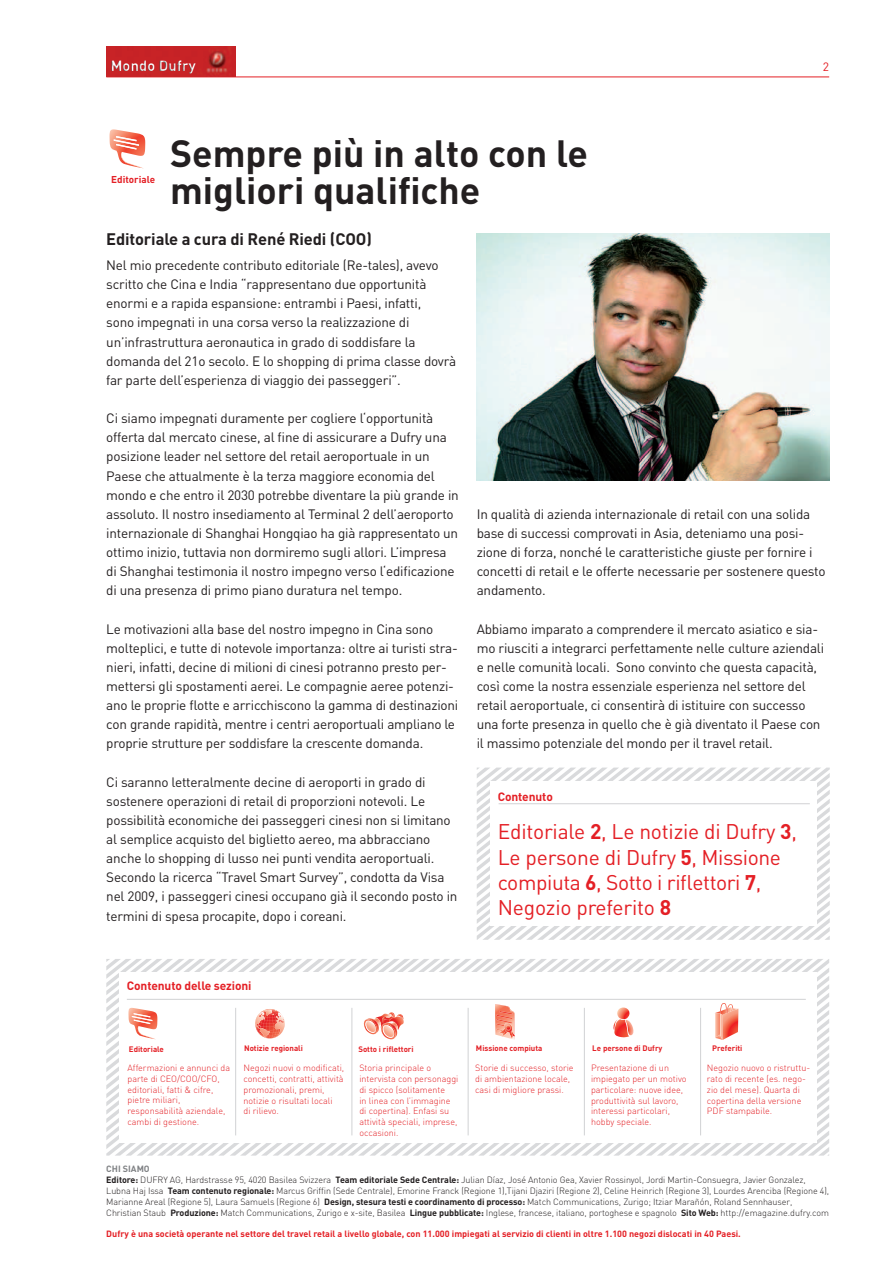
<style>
.page{position:relative;width:893px;height:1263px;background:#fff}
.page>*{position:absolute;margin:0;border:0;box-sizing:border-box;transform-origin:0 0}
.t1{font:700 37.5px/37.5px "DIN";color:#231f20}
.t2{font:21px/25.2px "DIN";letter-spacing:-.01em;color:#e41f25}
.t3{font:700 16.5px "DIN";letter-spacing:-.01em;color:#231f20}
.t4{font:700 14.7px "DIN";color:#fff}
.t5{font:13.5px/19.2px "DIN";letter-spacing:-.015em;color:#231f20}
.t6{font:700 12px "DIN";letter-spacing:-.01em;color:#e41f25}
.t7{font:12px "DIN";color:#e41f25}
.t8{font:700 9.9px "DIN";color:#e41f25}
.t9{font:300 9px/10.8px "DIN";color:#e41f25}
.t10{font:300 9px/10.8px "DIN";letter-spacing:-.01em;color:#231f20}
.t11{font:700 9px "DIN";color:#e41f25}
.t12{font:700 7.95px "DIN";color:#e41f25}
.s1{font-weight:700}
.s2{font-weight:700;color:#808285}
</style>
<div class="page">
<hr style="left:106px;top:77px;width:723px;height:1px;background:#e41f25">
<img style="left:106px;top:47px;width:130px;height:30px">
<div style="left:111px;top:58px;width:87px;height:17px;background:#fff;opacity:.75"></div>
<div style="left:109px;top:58px;width:85px;height:17px;background:#231f20;opacity:.75"></div>
<svg style="left:477px;top:767px;width:353px;height:173px"></svg>
<div style="left:491px;top:781px;width:326px;height:144px;background:#fff"></div>
<hr style="left:499px;top:803px;width:311px;height:1px;background:#d1d2d4">
<img style="left:477px;top:233px;width:352px;height:247px">
<svg style="left:109px;top:129px;width:37px;height:40px"></svg>
<svg style="left:106px;top:959px;width:723px;height:196px"></svg>
<p class="t4" style="left:110px;top:56px;width:87px">Mondo Dufry</p>
<p class="t7" style="left:823px;top:59px;width:8px">2</p>
<p class="t8" style="left:111px;top:173px;width:45px">Editoriale</p>
<h1 class="t1" style="left:170px;top:133px;width:419px">Sempre più in alto con le migliori qualifiche</h1>
<p class="t3" style="left:106px;top:229px;width:267px">Editoriale a cura di René Riedi (COO)</p>
<p class="t5" style="left:106px;top:255px;width:352px">Nel mio precedente contributo editoriale (Re-tales), avevo scritto che Cina e India “rappresentano due opportunità enormi e a rapida espansione: entrambi i Paesi, infatti,<br>sono impegnati in una corsa verso la realizzazione di un’infrastruttura aeronautica in grado di soddisfare la domanda del 21o secolo. E lo shopping di prima classe dovrà far parte dell’esperienza di viaggio dei passeggeri”.</p>
<p class="t5" style="left:106px;top:408px;width:354px">Ci siamo impegnati duramente per cogliere l‘opportunità offerta dal mercato cinese, al fine di assicurare a Dufry una posizione leader nel settore del retail aeroportuale in un Paese che attualmente è la terza maggiore economia del mondo e che entro il 2030 potrebbe diventare la più grande in assoluto. Il nostro insediamento al Terminal 2 dell’aeroporto internazionale di Shanghai Hongqiao ha già rappresentato un ottimo inizio, tuttavia non dormiremo sugli allori. L’impresa di Shanghai testimonia il nostro impegno verso l‘edificazione di una presenza di primo piano duratura nel tempo.</p>
<p class="t5" style="left:106px;top:619px;width:354px">Le motivazioni alla base del nostro impegno in Cina sono molteplici, e tutte di notevole importanza: oltre ai turisti stra&shy;nieri, infatti, decine di milioni di cinesi potranno presto per&shy;mettersi gli spostamenti aerei. Le compagnie aeree potenzi&shy;ano le proprie flotte e arricchiscono la gamma di destinazioni con grande rapidità, mentre i centri aeroportuali ampliano le proprie strutture per soddisfare la crescente domanda.</p>
<p class="t5" style="left:106px;top:772px;width:353px">Ci saranno letteralmente decine di aeroporti in grado di sostenere operazioni di retail di proporzioni notevoli. Le possibilità economiche dei passeggeri cinesi non si limitano al semplice acquisto del biglietto aereo, ma abbracciano anche lo shopping di lusso nei punti vendita aeroportuali.<br>Secondo la ricerca “Travel Smart Survey”, condotta da Visa nel 2009, i passeggeri cinesi occupano già il secondo posto in termini di spesa procapite, dopo i coreani.</p>
<p class="t5" style="left:477px;top:504px;width:350px">In qualità di azienda internazionale di retail con una solida base di successi comprovati in Asia, deteniamo una posi&shy;zione di forza, nonché le caratteristiche giuste per fornire i concetti di retail e le offerte necessarie per sostenere questo andamento.</p>
<p class="t5" style="left:477px;top:619px;width:349px">Abbiamo imparato a comprendere il mercato asiatico e sia&shy;mo riusciti a integrarci perfettamente nelle culture aziendali e nelle comunità locali. Sono convinto che questa capacità, così come la nostra essenziale esperienza nel settore del retail aeroportuale, ci consentirà di istituire con successo una forte presenza in quello che è già diventato il Paese con il massimo potenziale del mondo per il travel retail.</p>
<p class="t6" style="left:498px;top:788px;width:57px">Contenuto</p>
<h2 class="t2" style="left:498px;top:819px;width:301px">Editoriale <span class="s1">2</span>, Le notizie di Dufry <span class="s1">3</span>,<br>Le persone di Dufry <span class="s1">5</span>, Missione compiuta <span class="s1">6</span>, Sotto i riflettori <span class="s1">7</span>,<br>Negozio preferito <span class="s1">8</span></h2>
<p class="t6" style="left:127px;top:977px;width:126px">Contenuto delle sezioni</p>
<p class="t12" style="left:244px;top:1043px;width:60px">Notizie regionali</p>
<p class="t12" style="left:358px;top:1044px;width:57px">Sotto i riflettori</p>
<p class="t12" style="left:476px;top:1043px;width:68px">Missione compiuta</p>
<p class="t12" style="left:129px;top:1043px;width:37px">Editoriale</p>
<p class="t12" style="left:592px;top:1043px;width:72px">Le persone di Dufry</p>
<p class="t12" style="left:712px;top:1043px;width:32px">Preferiti</p>
<p class="t9" style="left:128px;top:1062px;width:104px">Affermazioni e annunci da parte di CEO/COO/CFO, editoriali, fatti &amp; cifre, pietre miliari, responsabilità aziendale, cambi di gestione.</p>
<p class="t9" style="left:243px;top:1062px;width:102px">Negozi nuovi o modificati, concetti, contratti, attività promozionali, premi, notizie o risultati locali<br>di rilievo.</p>
<p class="t9" style="left:591px;top:1062px;width:97px">Presentazione di un impiegato per un motivo particolare: nuove idee, produttività sul lavoro, interessi particolari, hobby speciale.</p>
<p class="t9" style="left:359px;top:1062px;width:101px">Storia principale o intervista con personaggi di spicco (solitamente<br>in linea con l’immagine di copertina). Enfasi su attività speciali, imprese, occasioni.</p>
<p class="t9" style="left:707px;top:1062px;width:105px">Negozio nuovo o ristruttu&shy;rato di recente (es. nego&shy;zio del mese). Quarta di copertina della versione<br>PDF stampabile.</p>
<p class="t9" style="left:475px;top:1062px;width:100px">Storie di successo, storie di ambientazione locale, casi di migliore prassi.</p>
<p class="t10" style="left:106px;top:1163px;width:724px"><span class="s2">Chi siamo<br></span><span class="s1">Editore:</span> DUFRY AG, Hardstrasse 95, 4020 Basilea Svizzera <span class="s1">Team editoriale Sede Centrale:</span> Julian Díaz, José Antonio Gea, Xavier Rossinyol, Jordi Martin-Consuegra, Javier Gonzalez, Lubna Haj Issa <span class="s1">Team contenuto regionale:</span> Marcus Griffin (Sede Centrale), Emorine Franck (Regione 1),Tijani Djaziri (Regione 2), Celine Heinrich (Regione 3), Lourdes Arenciba (Regione 4), Marianne Areal (Regione 5), Laura Samuels (Regione 6) <span class="s1">Design, stesura testi e coordinamento di processo:</span> Match Communications, Zurigo; Itziar Marañón, Roland Sennhauser, Christian Staub <span class="s1">Produzione:</span> Match Communications, Zurigo e x-site, Basilea <span class="s1">Lingue pubblicate:</span> Inglese, francese, italiano, portoghese e spagnolo <span class="s1">Sito Web:</span> http://emagazine.dufry.com</p>
<p class="t11" style="left:106px;top:1228px;width:636px">Dufry è una società operante nel settore del travel retail a livello globale, con 11.000 impiegati al servizio di clienti in oltre 1.100 negozi dislocati in 40 Paesi.</p>
</div>
